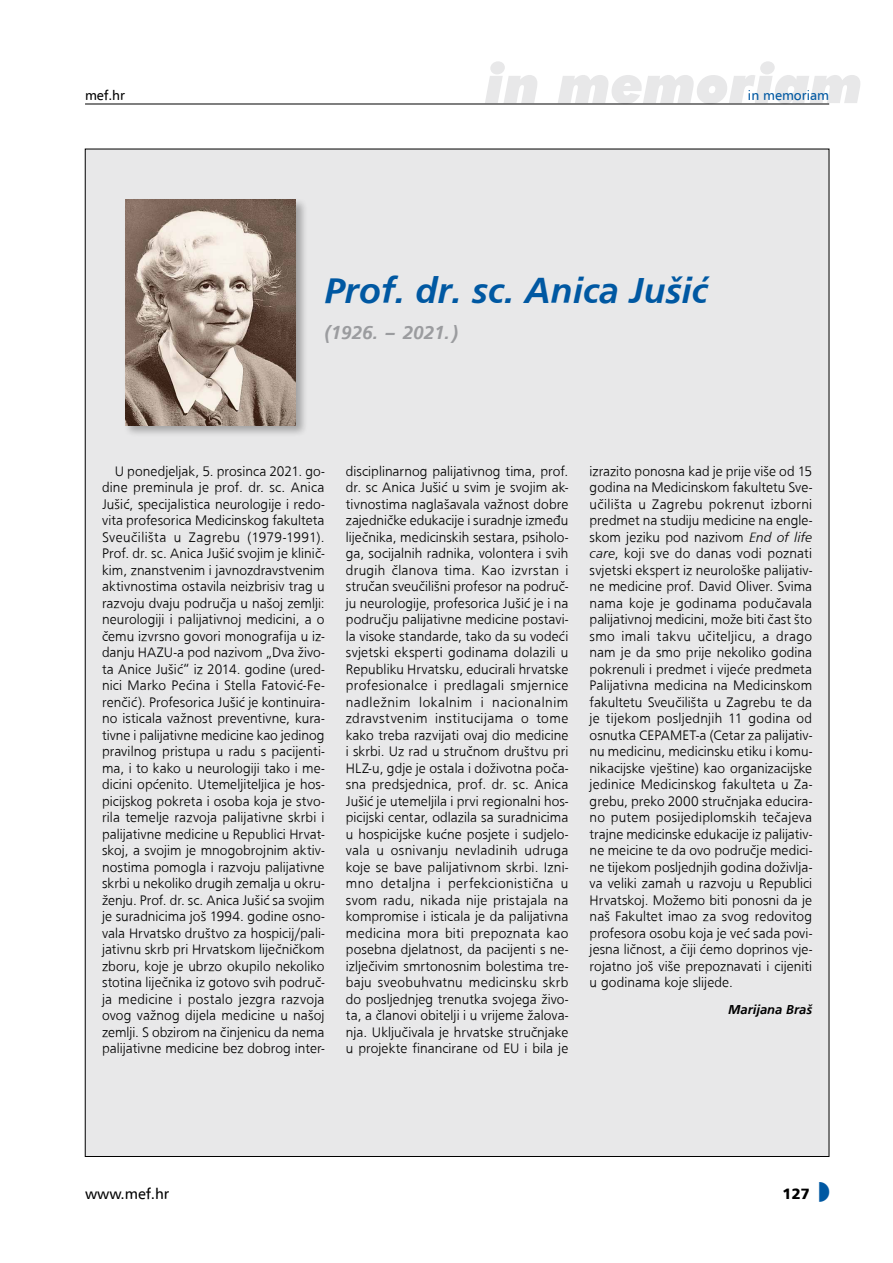
<style>
.page{position:relative;width:893px;height:1263px;background:#fff}
.page>*{position:absolute;margin:0;border:0;box-sizing:border-box;transform-origin:0 0}
.t1{font:italic 900 54px "Futura BT";color:#e8e8e9}
.t2{font:500 37.5px "Frugal Sans Bold Italic DTC";color:#0058a2}
.t3{font:500 19.5px "Frugal Sans Bold Italic DTC";color:#9b9c9f}
.t4{font:15px "A Frutiger";color:#000}
.t5{font:900 15px "A Frutiger";color:#000}
.t6{font:500 14.25px/16.5px "Frugal Sans Light DTC";letter-spacing:.005em;color:#000;text-align:justify}
.t7{font:500 13.5px "Frugal Sans Bold Italic DTC";color:#000}
.t8{font:13.5px "A Frutiger";color:#0058a2}
.t9{font:13.5px "A Frutiger";color:#000}
.s1{font-family:"Frugal Sans Light Italic DTC"}
</style>
<div class="page">
<hr style="left:85px;top:104px;width:744px;height:1px;background:#000">
<div style="left:85px;top:149px;width:744px;height:1007px;background:#e8e8e9"></div>
<div style="left:123px;top:198px;width:185px;height:239px;background:#000;opacity:.3"></div>
<img style="left:125px;top:200px;width:171px;height:225px">
<p class="t9" style="left:85px;top:87px;width:42px">mef.hr</p>
<h1 class="t1" style="left:485px;top:51px;width:379px">in memoriam</h1>
<p class="t8" style="left:748px;top:87px;width:83px">in memoriam</p>
<h2 class="t2" style="left:325px;top:269px;width:384px">Prof. dr. sc. Anica Jušić</h2>
<h3 class="t3" style="left:325px;top:321px;width:135px">(1926. – 2021.)</h3>
<p class="t6" style="left:102px;top:462px;width:224px;text-indent:13px">U ponedjeljak, 5. prosinca 2021. go&shy;dine preminula je prof. dr. sc. Anica Jušić, specijalistica neurologije i redo&shy;vita profesorica Medicinskog fakulteta Sveučilišta u Zagrebu (1979-1991).<br>Prof. dr. sc. Anica Jušić svojim je klinič&shy;kim, znanstvenim i javnozdravstvenim aktivnostima ostavila neizbrisiv trag u razvoju dvaju područja u našoj zemlji: neurologiji i palijativnoj medicini, a o čemu izvrsno govori monografija u iz&shy;danju HAZU-a pod nazivom „Dva živo&shy;ta Anice Jušić“ iz 2014. godine (ured&shy;nici Marko Pećina i Stella Fatović-Fe&shy;renčić). Profesorica Jušić je kontinuira&shy;no isticala važnost preventivne, kura&shy;tivne i palijativne medicine kao jedinog pravilnog pristupa u radu s pacijenti&shy;ma, i to kako u neurologiji tako i me&shy;dicini općenito. Utemeljiteljica je hos&shy;picijskog pokreta i osoba koja je stvo&shy;rila temelje razvoja palijativne skrbi i palijativne medicine u Republici Hrvat&shy;skoj, a svojim je mnogobrojnim aktiv&shy;nostima pomogla i razvoju palijativne skrbi u nekoliko drugih zemalja u okru&shy;ženju. Prof. dr. sc. Anica Jušić sa svojim je suradnicima još 1994. godine osno&shy;vala Hrvatsko društvo za hospicij/pali&shy;jativnu skrb pri Hrvatskom liječničkom zboru, koje je ubrzo okupilo nekoliko stotina liječnika iz gotovo svih područ&shy;ja medicine i postalo jezgra razvoja ovog važnog dijela medicine u našoj zemlji. S obzirom na činjenicu da nema palijativne medicine bez dobrog inter-</p>
<p class="t6" style="left:346px;top:462px;width:224px">disciplinarnog palijativnog tima, prof. dr. sc Anica Jušić u svim je svojim ak&shy;tivnostima naglašavala važnost dobre zajedničke edukacije i suradnje između liječnika, medicinskih sestara, psiholo&shy;ga, socijalnih radnika, volontera i svih drugih članova tima. Kao izvrstan i stručan sveučilišni profesor na područ&shy;ju neurologije, profesorica Jušić je i na području palijativne medicine postavi&shy;la visoke standarde, tako da su vodeći svjetski eksperti godinama dolazili u Republiku Hrvatsku, educirali hrvatske profesionalce i predlagali smjernice nadležnim lokalnim i nacionalnim zdravstvenim institucijama o tome kako treba razvijati ovaj dio medicine i skrbi. Uz rad u stručnom društvu pri HLZ-u, gdje je ostala i doživotna poča&shy;sna predsjednica, prof. dr. sc. Anica Jušić je utemeljila i prvi regionalni hos&shy;picijski centar, odlazila sa suradnicima u hospicijske kućne posjete i sudjelo&shy;vala u osnivanju nevladinih udruga koje se bave palijativnom skrbi. Izni&shy;mno detaljna i perfekcionistična u svom radu, nikada nije pristajala na kompromise i isticala je da palijativna medicina mora biti prepoznata kao posebna djelatnost, da pacijenti s ne&shy;izlječivim smrtonosnim bolestima tre&shy;baju sveobuhvatnu medicinsku skrb do posljednjeg trenutka svojega živo&shy;ta, a članovi obitelji i u vrijeme žalova&shy;nja. Uključivala je hrvatske stručnjake u projekte financirane od EU i bila je</p>
<p class="t6" style="left:590px;top:463px;width:224px">izrazito ponosna kad je prije više od 15 godina na Medicinskom fakultetu Sve&shy;učilišta u Zagrebu pokrenut izborni predmet na studiju medicine na engle&shy;skom jeziku pod nazivom <span class="s1">End of life care</span>, koji sve do danas vodi poznati svjetski ekspert iz neurološke palijativ&shy;ne medicine prof. David Oliver. Svima nama koje je godinama podučavala palijativnoj medicini, može biti čast što smo imali takvu učiteljicu, a drago nam je da smo prije nekoliko godina pokrenuli i predmet i vijeće predmeta Palijativna medicina na Medicinskom fakultetu Sveučilišta u Zagrebu te da je tijekom posljednjih 11 godina od osnutka CEPAMET-a (Cetar za palijativ&shy;nu medicinu, medicinsku etiku i komu&shy;nikacijske vještine) kao organizacijske jedinice Medicinskog fakulteta u Za&shy;grebu, preko 2000 stručnjaka educira&shy;no putem posijediplomskih tečajeva trajne medicinske edukacije iz palijativ&shy;ne meicine te da ovo područje medici&shy;ne tijekom posljednjih godina doživlja&shy;va veliki zamah u razvoju u Republici Hrvatskoj. Možemo biti ponosni da je naš Fakultet imao za svog redovitog profesora osobu koja je već sada povi&shy;jesna ličnost, a čiji ćemo doprinos vje&shy;rojatno još više prepoznavati i cijeniti u godinama koje slijede.</p>
<p class="t7" style="left:728px;top:1002px;width:86px">Marijana Braš</p>
<p class="t4" style="left:85px;top:1185px;width:86px">www.mef.hr</p>
<p class="t5" style="left:782px;top:1184px;width:29px">127</p>
</div>
